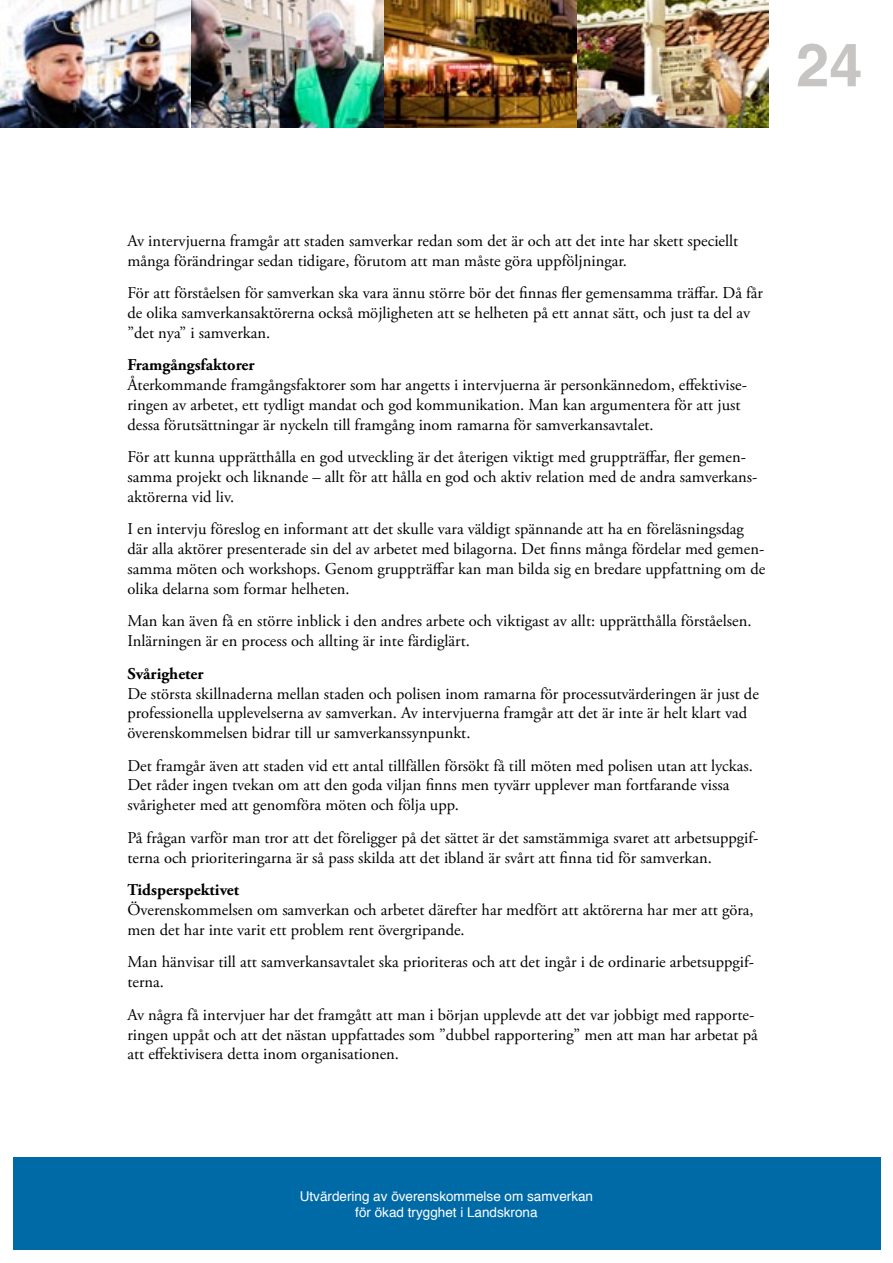
<style>
.page{position:relative;width:893px;height:1263px;background:#fff}
.page>*{position:absolute;margin:0;border:0;box-sizing:border-box;transform-origin:0 0}
.t1{font:700 60px "Helvetica";color:#c7c5c3}
.t2{font:16.5px/19.8px "Adobe Garamond Pro";color:#000}
.t3{font:700 16.5px "Adobe Garamond Pro";color:#000}
.t4{font:13.5px/16.2px "Helvetica";color:#fff;text-align:center}
</style>
<div class="page">
<div style="left:13px;top:1157px;width:867px;height:93px;background:#006aa7"></div>
<img style="left:0;top:0;width:769px;height:128px">
<h1 class="t1" style="left:796px;top:17px;width:68px">24</h1>
<p class="t2" style="left:127px;top:231px;width:612px">Av intervjuerna framgår att staden samverkar redan som det är och att det inte har skett speciellt många förändringar sedan tidigare, förutom att man måste göra uppföljningar.</p>
<p class="t2" style="left:127px;top:283px;width:637px">För att förståelsen för samverkan ska vara ännu större bör det finnas fler gemensamma träffar. Då får de olika samverkansaktörerna också möjligheten att se helheten på ett annat sätt, och just ta del av ”det nya” i samverkan.</p>
<p class="t3" style="left:127px;top:355px;width:129px">Framgångsfaktorer</p>
<p class="t2" style="left:127px;top:375px;width:621px">Återkommande framgångsfaktorer som har angetts i intervjuerna är personkännedom, effektivise&shy;ringen av arbetet, ett tydligt mandat och god kommunikation. Man kan argumentera för att just dessa förutsättningar är nyckeln till framgång inom ramarna för samverkansavtalet.</p>
<p class="t2" style="left:127px;top:448px;width:632px">För att kunna upprätthålla en god utveckling är det återigen viktigt med gruppträffar, fler gemen&shy;samma projekt och liknande – allt för att hålla en god och aktiv relation med de andra samverkans&shy;aktörerna vid liv.</p>
<p class="t2" style="left:127px;top:520px;width:639px">I en intervju föreslog en informant att det skulle vara väldigt spännande att ha en föreläsningsdag där alla aktörer presenterade sin del av arbetet med bilagorna. Det finns många fördelar med gemen&shy;samma möten och workshops. Genom gruppträffar kan man bilda sig en bredare uppfattning om de olika delarna som formar helheten.</p>
<p class="t2" style="left:127px;top:612px;width:626px">Man kan även få en större inblick i den andres arbete och viktigast av allt: upprätthålla förståelsen.<br>Inlärningen är en process och allting är inte färdiglärt.</p>
<p class="t3" style="left:127px;top:664px;width:78px">Svårigheter</p>
<p class="t2" style="left:127px;top:684px;width:633px">De största skillnaderna mellan staden och polisen inom ramarna för processutvärderingen är just de professionella upplevelserna av samverkan. Av intervjuerna framgår att det är inte är helt klart vad överenskommelsen bidrar till ur samverkanssynpunkt.</p>
<p class="t2" style="left:127px;top:756px;width:627px">Det framgår även att staden vid ett antal tillfällen försökt få till möten med polisen utan att lyckas.<br>Det råder ingen tvekan om att den goda viljan finns men tyvärr upplever man fortfarande vissa svårigheter med att genomföra möten och följa upp.</p>
<p class="t2" style="left:127px;top:828px;width:633px">På frågan varför man tror att det föreligger på det sättet är det samstämmiga svaret att arbetsuppgif&shy;terna och prioriteringarna är så pass skilda att det ibland är svårt att finna tid för samverkan.</p>
<p class="t3" style="left:127px;top:880px;width:113px">Tidsperspektivet</p>
<p class="t2" style="left:127px;top:900px;width:628px">Överenskommelsen om samverkan och arbetet därefter har medfört att aktörerna har mer att göra, men det har inte varit ett problem rent övergripande.</p>
<p class="t2" style="left:127px;top:953px;width:628px">Man hänvisar till att samverkansavtalet ska prioriteras och att det ingår i de ordinarie arbetsuppgif&shy;terna.</p>
<p class="t2" style="left:127px;top:1005px;width:632px">Av några få intervjuer har det framgått att man i början upplevde att det var jobbigt med rapporte&shy;ringen uppåt och att det nästan uppfattades som ”dubbel rapportering” men att man har arbetat på att effektivisera detta inom organisationen.</p>
<p class="t4" style="left:300px;top:1188px;width:295px">Utvärdering av överenskommelse om samverkan för ökad trygghet i Landskrona</p>
</div>
